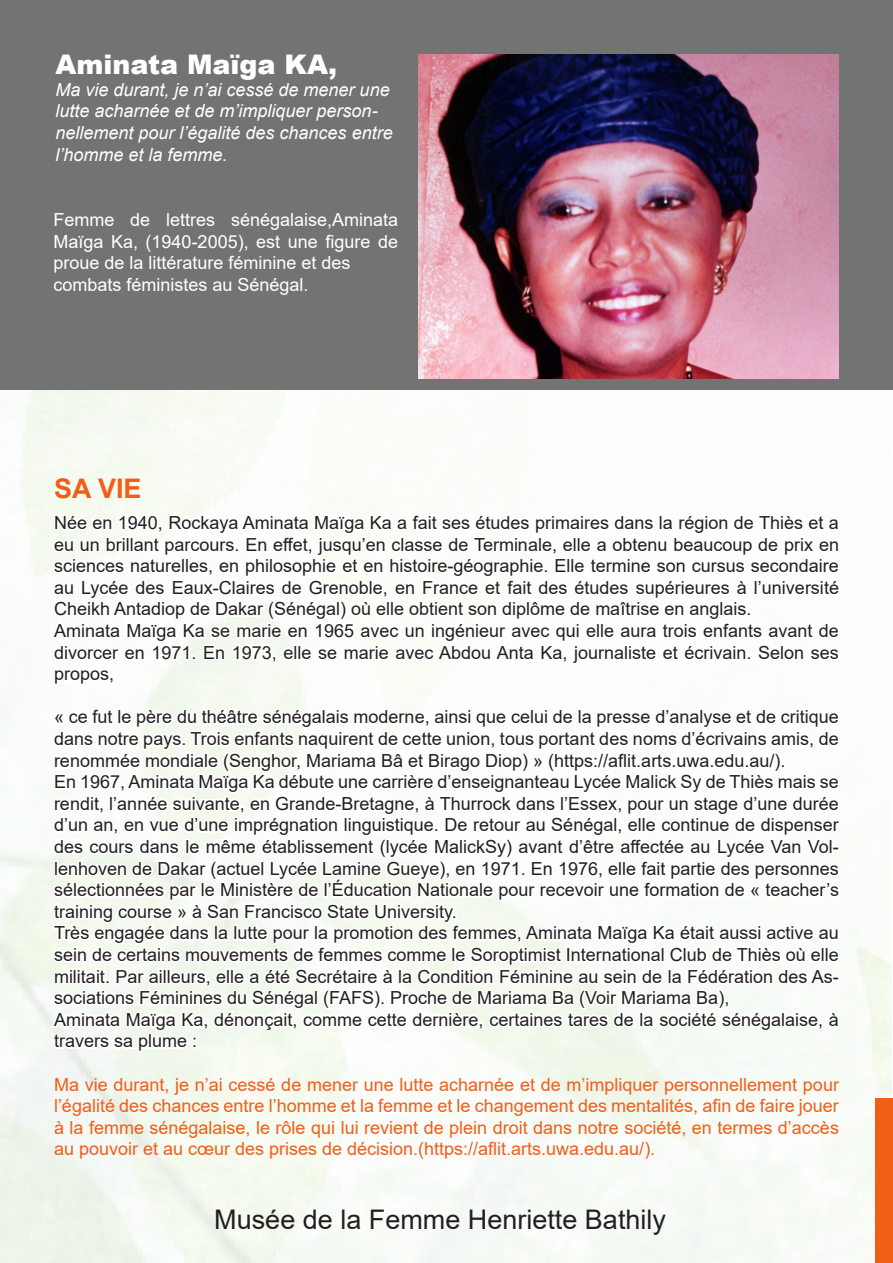
<style>
.page{position:relative;width:893px;height:1263px;background:#fff}
.page>*{position:absolute;margin:0;border:0;box-sizing:border-box;transform-origin:0 0}
.t1{font:27px "Arial";color:#231f20}
.t2{font:900 27px "Arial";color:#fff}
.t3{font:700 27px "Arial";color:#f15e18}
.t4{font:18px/21.6px "Arial";color:#231f20}
.t5{font:18px/21.6px "Arial";color:#f15e18;text-align:justify}
.t6{font:18px/21.6px "Arial";color:#fff}
.t7{font:italic 18px/21.6px "Arial";color:#fff}
</style>
<div class="page">
<div style="left:875px;top:1098px;width:18px;height:165px;background:#f15e18"></div>
<div style="left:0;top:0;width:893px;height:390px;background:#727473"></div>
<img style="left:418px;top:54px;width:421px;height:324px">
<svg style="left:50px;top:496px;width:793px;height:560px"></svg>
<h1 class="t2" style="left:56px;top:45px;width:283px">Aminata Maïga KA,</h1>
<p class="t7" style="left:56px;top:79px;width:339px">Ma vie durant, je n’ai cessé de mener une lutte acharnée et de m’impliquer person&shy;nellement pour l’égalité des chances entre l’homme et la femme.</p>
<p class="t6" style="left:53px;top:209px;width:346px">Femme de lettres sénégalaise,Aminata Maïga Ka, (1940-2005), est une figure de proue de la littérature féminine et des combats féministes au Sénégal.</p>
<h1 class="t3" style="left:54px;top:469px;width:89px">SA VIE</h1>
<p class="t4" style="left:54px;top:512px;width:786px">Née en 1940, Rockaya Aminata Maïga Ka a fait ses études primaires dans la région de Thiès et a eu un brillant parcours. En effet, jusqu’en classe de Terminale, elle a obtenu beaucoup de prix en sciences naturelles, en philosophie et en histoire-géographie. Elle termine son cursus secondaire au Lycée des Eaux-Claires de Grenoble, en France et fait des études supérieures à l’université Cheikh Antadiop de Dakar (Sénégal) où elle obtient son diplôme de maîtrise en anglais.<br>Aminata Maïga Ka se marie en 1965 avec un ingénieur avec qui elle aura trois enfants avant de divorcer en 1971. En 1973, elle se marie avec Abdou Anta Ka, journaliste et écrivain. Selon ses propos,</p>
<p class="t4" style="left:54px;top:706px;width:786px">« ce fut le père du théâtre sénégalais moderne, ainsi que celui de la presse d’analyse et de critique dans notre pays. Trois enfants naquirent de cette union, tous portant des noms d’écrivains amis, de renommée mondiale (Senghor, Mariama Bâ et Birago Diop) » (https://aflit.arts.uwa.edu.au/).<br>En 1967, Aminata Maïga Ka débute une carrière d’enseignanteau Lycée Malick Sy de Thiès mais se rendit, l’année suivante, en Grande-Bretagne, à Thurrock dans l’Essex, pour un stage d’une durée d’un an, en vue d’une imprégnation linguistique. De retour au Sénégal, elle continue de dispenser des cours dans le même établissement (lycée MalickSy) avant d’être affectée au Lycée Van Vol&shy;lenhoven de Dakar (actuel Lycée Lamine Gueye), en 1971. En 1976, elle fait partie des personnes sélectionnées par le Ministère de l’Éducation Nationale pour recevoir une formation de « teacher’s training course » à San Francisco State University.<br>Très engagée dans la lutte pour la promotion des femmes, Aminata Maïga Ka était aussi active au sein de certains mouvements de femmes comme le Soroptimist International Club de Thiès où elle militait. Par ailleurs, elle a été Secrétaire à la Condition Féminine au sein de la Fédération des As&shy;sociations Féminines du Sénégal (FAFS). Proche de Mariama Ba (Voir Mariama Ba),<br>Aminata Maïga Ka, dénonçait, comme cette dernière, certaines tares de la société sénégalaise, à travers sa plume :</p>
<p class="t5" style="left:54px;top:1073px;width:786px">Ma vie durant, je n’ai cessé de mener une lutte acharnée et de m’impliquer personnellement pour l’égalité des chances entre l’homme et la femme et le changement des mentalités, afin de faire jouer à la femme sénégalaise, le rôle qui lui revient de plein droit dans notre société, en termes d’accès au pouvoir et au cœur des prises de décision.(https://aflit.arts.uwa.edu.au/).</p>
<h1 class="t1" style="left:214px;top:1200px;width:453px">Musée de la Femme Henriette Bathily</h1>
</div>
